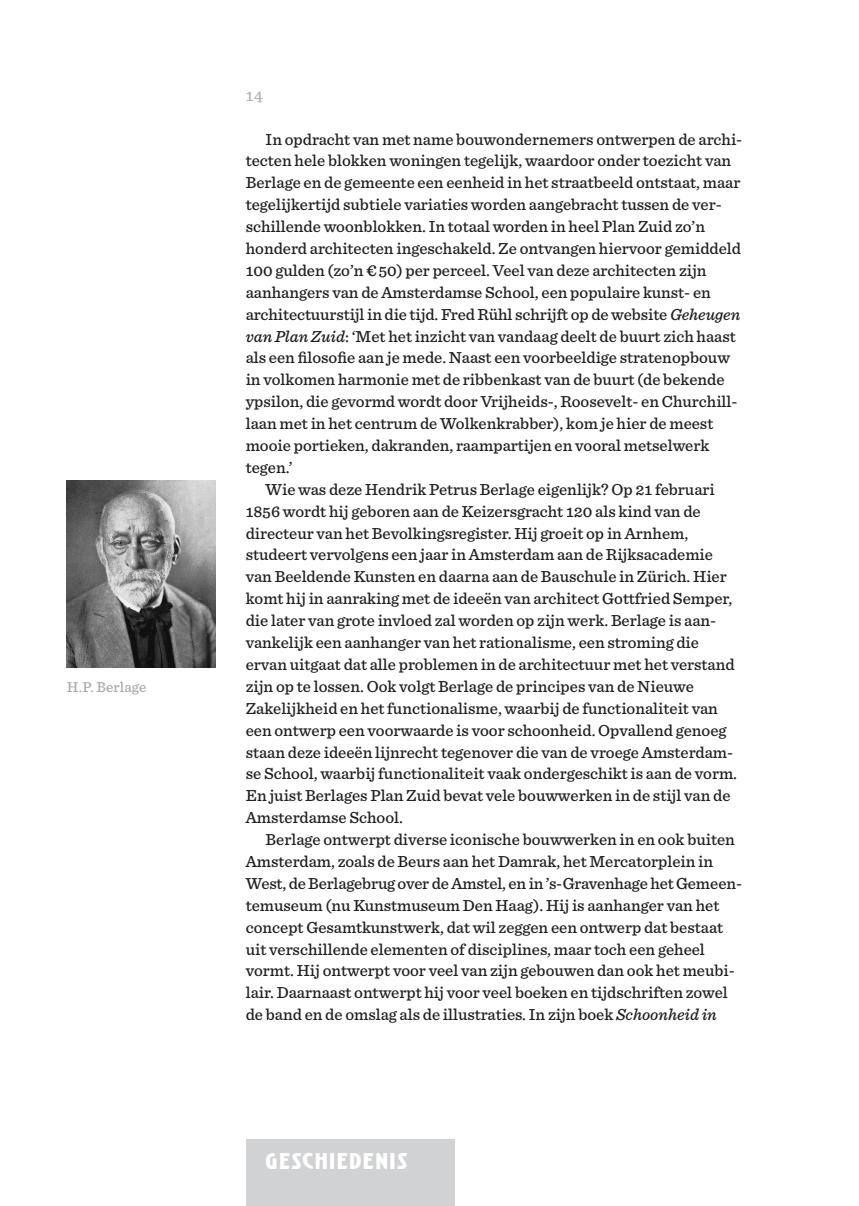
<style>
.page{position:relative;width:859px;height:1206px;background:#fff}
.page>*{position:absolute;margin:0;border:0;box-sizing:border-box;transform-origin:0 0}
.t1{font:21px "Kurversbrug";letter-spacing:.07em;color:#fff}
.t2{font:500 16.62px "Sentinel";color:#231f20}
.t3{font:500 16.62px "Sentinel";color:#b2b3b7}
.t4{font:500 14.88px "Sentinel";letter-spacing:.005em;color:#a8a9ad}
.s1{font-style:italic}
</style>
<div class="page">
<div style="left:245px;top:1138px;width:209px;height:67px;background:#d1d2d4"></div>
<img style="left:67px;top:481px;width:149px;height:186px">
<p class="t4" style="left:67px;top:675px;width:81px">H.P. Berlage</p>
<p class="t3" style="left:245px;top:83px;width:19px">14</p>
<p class="t2" style="left:265px;top:126px;width:478px">In opdracht van met name bouwondernemers ontwerpen de archi-</p>
<p class="t2" style="left:245px;top:148px;width:486px">tecten hele blokken woningen tegelijk, waardoor onder toezicht van</p>
<p class="t2" style="left:245px;top:170px;width:496px">Berlage en de gemeente een eenheid in het straatbeeld ontstaat, maar</p>
<p class="t2" style="left:245px;top:192px;width:477px">tegelijkertijd subtiele variaties worden aangebracht tussen de ver-</p>
<p class="t2" style="left:245px;top:214px;width:460px">schillende woonblokken. In totaal worden in heel Plan Zuid zo’n</p>
<p class="t2" style="left:245px;top:236px;width:496px">honderd architecten ingeschakeld. Ze ontvangen hiervoor gemiddeld</p>
<p class="t2" style="left:245px;top:258px;width:462px">100 gulden (zo’n € 50) per perceel. Veel van deze architecten zijn</p>
<p class="t2" style="left:245px;top:279px;width:466px">aanhangers van de Amsterdamse School, een populaire kunst- en</p>
<p class="t2" style="left:245px;top:301px;width:496px">architectuurstijl in die tijd. Fred Rühl schrijft op de website <span class="s1">Geheugen</span></p>
<p class="t2" style="left:245px;top:323px;width:491px"><span class="s1">van Plan Zuid</span>: ‘Met het inzicht van vandaag deelt de buurt zich haast</p>
<p class="t2" style="left:245px;top:345px;width:485px">als een filosofie aan je mede. Naast een voorbeeldige stratenopbouw</p>
<p class="t2" style="left:245px;top:367px;width:480px">in volkomen harmonie met de ribbenkast van de buurt (de bekende</p>
<p class="t2" style="left:245px;top:389px;width:493px">ypsilon, die gevormd wordt door Vrijheids-, Roosevelt- en Churchill-</p>
<p class="t2" style="left:245px;top:411px;width:469px">laan met in het centrum de Wolkenkrabber), kom je hier de meest</p>
<p class="t2" style="left:245px;top:433px;width:465px">mooie portieken, dakranden, raampartijen en vooral metselwerk</p>
<p class="t2" style="left:245px;top:454px;width:49px">tegen.’</p>
<p class="t2" style="left:265px;top:476px;width:450px">Wie was deze Hendrik Petrus Berlage eigenlijk? Op 21 februari</p>
<p class="t2" style="left:245px;top:498px;width:456px">1856 wordt hij geboren aan de Keizersgracht 120 als kind van de</p>
<p class="t2" style="left:245px;top:520px;width:444px">directeur van het Bevolkingsregister. Hij groeit op in Arnhem,</p>
<p class="t2" style="left:245px;top:542px;width:468px">studeert vervolgens een jaar in Amsterdam aan de Rijksacademie</p>
<p class="t2" style="left:245px;top:564px;width:482px">van Beeldende Kunsten en daarna aan de Bauschule in Zürich. Hier</p>
<p class="t2" style="left:245px;top:586px;width:487px">komt hij in aanraking met de ideeën van architect Gottfried Semper,</p>
<p class="t2" style="left:245px;top:608px;width:470px">die later van grote invloed zal worden op zijn werk. Berlage is aan-</p>
<p class="t2" style="left:245px;top:629px;width:454px">vankelijk een aanhanger van het rationalisme, een stroming die</p>
<p class="t2" style="left:245px;top:651px;width:490px">ervan uitgaat dat alle problemen in de architectuur met het verstand</p>
<p class="t2" style="left:245px;top:673px;width:449px">zijn op te lossen. Ook volgt Berlage de principes van de Nieuwe</p>
<p class="t2" style="left:245px;top:695px;width:473px">Zakelijkheid en het functionalisme, waarbij de functionaliteit van</p>
<p class="t2" style="left:245px;top:717px;width:482px">een ontwerp een voorwaarde is voor schoonheid. Opvallend genoeg</p>
<p class="t2" style="left:245px;top:739px;width:489px">staan deze ideeën lijnrecht tegenover die van de vroege Amsterdam-</p>
<p class="t2" style="left:245px;top:761px;width:492px">se School, waarbij functionaliteit vaak ondergeschikt is aan de vorm.</p>
<p class="t2" style="left:245px;top:783px;width:486px">En juist Berlages Plan Zuid bevat vele bouwwerken in de stijl van de</p>
<p class="t2" style="left:245px;top:804px;width:159px">Amsterdamse School.</p>
<p class="t2" style="left:265px;top:826px;width:470px">Berlage ontwerpt diverse iconische bouwwerken in en ook buiten</p>
<p class="t2" style="left:245px;top:848px;width:468px">Amsterdam, zoals de Beurs aan het Damrak, het Mercatorplein in</p>
<p class="t2" style="left:245px;top:870px;width:497px">West, de Berlagebrug over de Amstel, en in ’s-Gravenhage het Gemeen-</p>
<p class="t2" style="left:245px;top:892px;width:475px">temuseum (nu Kunstmuseum Den Haag). Hij is aanhanger van het</p>
<p class="t2" style="left:245px;top:914px;width:478px">concept Gesamtkunstwerk, dat wil zeggen een ontwerp dat bestaat</p>
<p class="t2" style="left:245px;top:936px;width:460px">uit verschillende elementen of disciplines, maar toch een geheel</p>
<p class="t2" style="left:245px;top:958px;width:490px">vormt. Hij ontwerpt voor veel van zijn gebouwen dan ook het meubi-</p>
<p class="t2" style="left:245px;top:980px;width:483px">lair. Daarnaast ontwerpt hij voor veel boeken en tijdschriften zowel</p>
<p class="t2" style="left:245px;top:1001px;width:472px">de band en de omslag als de illustraties. In zijn boek <span class="s1">Schoonheid in</span></p>
<p class="t1" style="left:265px;top:1147px;width:143px">GESCHIEDENIS</p>
</div>
